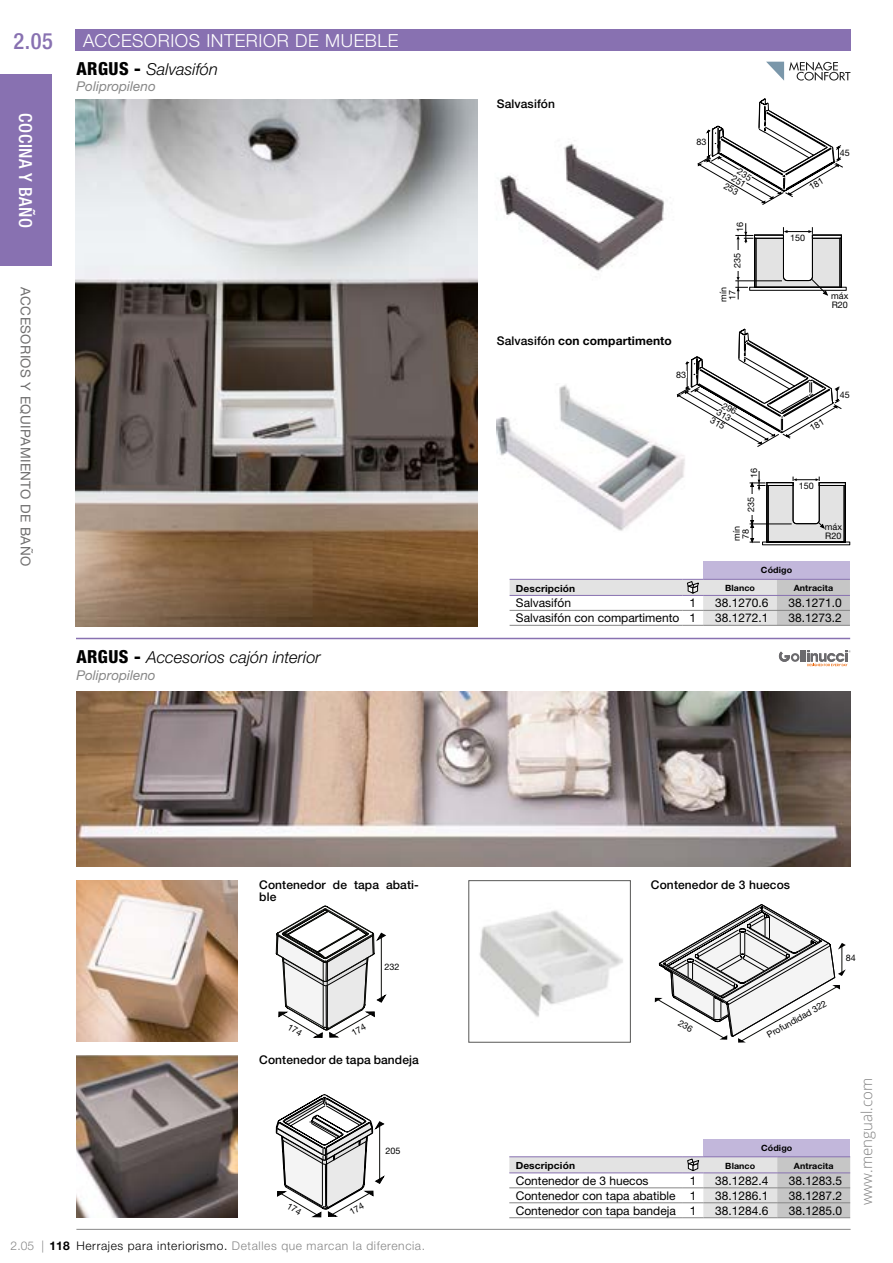
<style>
.page{position:relative;width:893px;height:1263px;background:#fff}
.page>*{position:absolute;margin:0;border:0;box-sizing:border-box;transform-origin:0 0}
.t1{font:500 condensed 22.5px "Helvetica Neue LT Pro";color:#8871b1}
.t2{font:300 18px "Helvetica Neue LT Pro";letter-spacing:.03em;color:#fff}
.t3{font:500 condensed 18px "Helvetica Neue LT Pro";letter-spacing:.025em;color:#fff}
.t4{font:italic 300 16.5px "Helvetica Neue LT Pro";color:#000}
.t5{font:300 15px "Open Sans";color:#808080}
.t6{font:13.5px "Helvetica Neue LT Pro";letter-spacing:.03em;color:#706f6f}
.t7{font:italic 13.5px "Helvetica Neue LT Pro";color:#878787}
.t8{font:12px "Helvetica Neue LT Pro";color:#000}
.t9{font:500 12px "Helvetica Neue LT Pro";letter-spacing:.01em;color:#000}
.t10{font:300 12px "Helvetica Neue LT Pro";letter-spacing:.05em;color:#878787}
.t11{font:700 12px "Helvetica Neue LT Pro";letter-spacing:.01em;color:#000}
.t12{font:700 9.9px "Helvetica Neue LT Pro";letter-spacing:.01em;color:#000;scale:1.04 1}
.t13{font:9px/9px "Helvetica Neue LT Pro";color:#000}
.t14{font:700 8.55px "Helvetica Neue LT Pro";letter-spacing:.01em;color:#000;scale:1.04 1}
.s1{font-weight:800;font-style:normal;font-stretch:condensed;font-size:18px}
.s2{font-weight:500}
.s3{font-weight:700;color:#000}
.s4{color:#000}
</style>
<div class="page">
<img style="left:499px;top:140px;width:172px;height:131px">
<img style="left:497px;top:385px;width:188px;height:146px">
<img style="left:76px;top:880px;width:162px;height:162px">
<img style="left:76px;top:1055px;width:162px;height:162px">
<img style="left:76px;top:692px;width:775px;height:174px">
<img style="left:479px;top:910px;width:144px;height:107px">
<div style="left:468px;top:880px;width:163px;height:162px;border:1px solid #575756"></div>
<img style="left:75px;top:100px;width:402px;height:526px">
<hr style="left:76px;top:638px;width:774px;height:1px;background:#8871b1">
<div style="left:75px;top:29px;width:775px;height:22px;background:#8871b1"></div>
<div style="left:0;top:74px;width:52px;height:192px;background:#8871b1"></div>
<hr style="left:76px;top:1229px;width:775px;height:1px;background:#878787">
<div style="left:703px;top:1139px;width:147px;height:18px;background:#c2b7db"></div>
<svg style="left:509px;top:1156px;width:341px;height:62px"></svg>
<div style="left:703px;top:561px;width:147px;height:18px;background:#c2b7db"></div>
<svg style="left:510px;top:579px;width:340px;height:47px"></svg>
<svg style="left:779px;top:650px;width:72px;height:16px"></svg>
<svg style="left:766px;top:62px;width:84px;height:19px"></svg>
<svg style="left:735px;top:223px;width:112px;height:76px"></svg>
<div style="left:734px;top:250px;width:9px;height:20px;background:#fff"></div>
<div style="left:787px;top:235px;width:21px;height:9px;background:#fff"></div>
<div style="left:830px;top:293px;width:20px;height:15px;background:#fff"></div>
<div style="left:737px;top:222px;width:6px;height:10px;background:#fff"></div>
<svg style="left:750px;top:471px;width:100px;height:74px"></svg>
<div style="left:796px;top:482px;width:20px;height:10px;background:#fff"></div>
<div style="left:748px;top:494px;width:9px;height:20px;background:#fff"></div>
<div style="left:751px;top:468px;width:6px;height:10px;background:#fff"></div>
<svg style="left:655px;top:904px;width:191px;height:139px"></svg>
<svg style="left:276px;top:905px;width:110px;height:325px"></svg>
<svg style="left:697px;top:98px;width:146px;height:107px"></svg>
<svg style="left:676px;top:329px;width:166px;height:118px"></svg>
<h1 class="t1" style="left:14px;top:27px;width:41px">2.05</h1>
<h2 class="t3" style="left:36px;top:113px;width:116px;rotate:90deg">COCINA Y BAÑO</h2>
<p class="t6" style="left:34px;top:287px;width:280px;rotate:90deg">ACCESORIOS Y EQUIPAMIENTO DE BAÑO</p>
<h2 class="t2" style="left:83px;top:30px;width:317px">ACCESORIOS INTERIOR DE MUEBLE</h2>
<h3 class="t4" style="left:77px;top:59px;width:143px"><span class="s1">ARGUS -</span> Salvasifón</h3>
<p class="t7" style="left:77px;top:78px;width:81px">Polipropileno</p>
<h3 class="t4" style="left:76px;top:648px;width:246px"><span class="s1">ARGUS -</span> Accesorios cajón interior</h3>
<p class="t7" style="left:76px;top:667px;width:81px">Polipropileno</p>
<p class="t9" style="left:497px;top:97px;width:60px">Salvasifón</p>
<p class="t13" style="left:696px;top:137px;width:12px">83</p>
<p class="t11" style="left:497px;top:333px;width:177px"><span class="s2">Salvasifón</span> con compartimento</p>
<p class="t13" style="left:676px;top:370px;width:12px">83</p>
<p class="t13" style="left:735px;top:232px;width:12px;rotate:-90deg">16</p>
<p class="t13" style="left:733px;top:268px;width:17px;rotate:-90deg">235</p>
<p class="t13" style="left:718px;top:302px;width:16px;rotate:-90deg">mín<br>17</p>
<p class="t13" style="left:840px;top:148px;width:12px">45</p>
<p class="t13" style="left:790px;top:234px;width:17px">150</p>
<p class="t13" style="left:831px;top:291px;width:19px">máx<br>R20</p>
<p class="t13" style="left:840px;top:390px;width:12px">45</p>
<p class="t13" style="left:749px;top:478px;width:12px;rotate:-90deg">16</p>
<p class="t13" style="left:746px;top:512px;width:17px;rotate:-90deg">235</p>
<p class="t13" style="left:799px;top:481px;width:17px">150</p>
<p class="t13" style="left:825px;top:523px;width:19px">máx</p>
<p class="t13" style="left:732px;top:541px;width:16px;rotate:-90deg">mín<br>78</p>
<p class="t13" style="left:825px;top:532px;width:18px">R20</p>
<p class="t14" style="left:761px;top:565px;width:31px">Código</p>
<p class="t12" style="left:516px;top:582px;width:59px">Descripción</p>
<p class="t14" style="left:725px;top:583px;width:30px">Blanco</p>
<p class="t14" style="left:794px;top:583px;width:40px">Antracita</p>
<p class="t8" style="left:516px;top:596px;width:57px">Salvasifón</p>
<p class="t8" style="left:690px;top:596px;width:8px">1</p>
<p class="t8" style="left:715px;top:596px;width:55px">38.1270.6</p>
<p class="t8" style="left:788px;top:596px;width:55px">38.1271.0</p>
<p class="t8" style="left:516px;top:611px;width:182px">Salvasifón con compartimento 1</p>
<p class="t8" style="left:715px;top:611px;width:55px">38.1272.1</p>
<p class="t8" style="left:788px;top:611px;width:55px">38.1273.2</p>
<p class="t9" style="left:259px;top:877px;width:161px">Contenedor de tapa abati-</p>
<p class="t9" style="left:651px;top:877px;width:141px">Contenedor de 3 huecos</p>
<p class="t9" style="left:259px;top:889px;width:19px">ble</p>
<p class="t13" style="left:385px;top:962px;width:17px">232</p>
<p class="t9" style="left:259px;top:1052px;width:161px">Contenedor de tapa bandeja</p>
<p class="t13" style="left:765px;top:1031px;width:69px;rotate:-29deg">Profundidad 322</p>
<p class="t13" style="left:846px;top:953px;width:12px">84</p>
<p class="t13" style="left:385px;top:1146px;width:17px">205</p>
<p class="t14" style="left:761px;top:1142px;width:31px">Código</p>
<p class="t12" style="left:516px;top:1159px;width:59px">Descripción</p>
<p class="t14" style="left:725px;top:1160px;width:30px">Blanco</p>
<p class="t14" style="left:794px;top:1160px;width:40px">Antracita</p>
<p class="t8" style="left:516px;top:1173px;width:134px">Contenedor de 3 huecos</p>
<p class="t8" style="left:690px;top:1173px;width:8px">1</p>
<p class="t8" style="left:715px;top:1173px;width:55px">38.1282.4</p>
<p class="t8" style="left:789px;top:1173px;width:55px">38.1283.5</p>
<p class="t8" style="left:516px;top:1188px;width:182px">Contenedor con tapa abatible 1</p>
<p class="t8" style="left:715px;top:1188px;width:55px">38.1286.1</p>
<p class="t8" style="left:789px;top:1188px;width:55px">38.1287.2</p>
<p class="t8" style="left:516px;top:1203px;width:182px">Contenedor con tapa bandeja 1</p>
<p class="t8" style="left:715px;top:1203px;width:55px">38.1284.6</p>
<p class="t8" style="left:789px;top:1203px;width:55px">38.1285.0</p>
<p class="t5" style="left:856px;top:1205px;width:129px;rotate:-90deg">www.mengual.com</p>
<p class="t10" style="left:11px;top:1239px;width:416px">2.05 | <span class="s3">118</span> <span class="s4">Herrajes para interiorismo.</span> Detalles que marcan la diferencia.</p>
</div>
